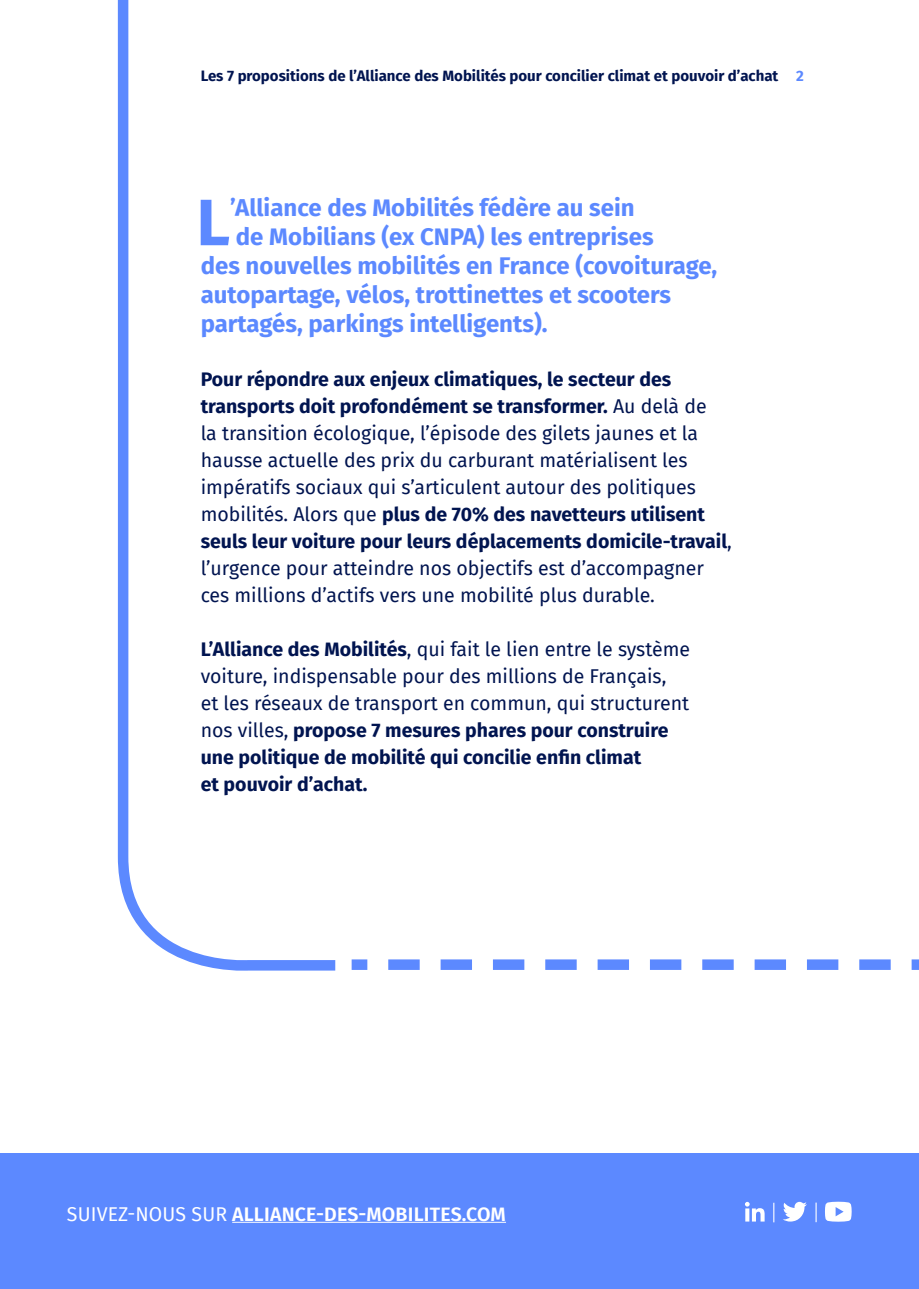
<style>
.page{position:relative;width:919px;height:1289px;background:#fff}
.page>*{position:absolute;margin:0;border:0;box-sizing:border-box;transform-origin:0 0}
.t1{font:700 65.55px "Fira Sans";color:#5c89ff}
.t2{font:700 24px/28.8px "Fira Sans";color:#5c89ff}
.t3{font:19.5px/27px "Fira Sans";color:#001450}
.t4{font:700 19.5px "Fira Sans";color:#001450}
.t5{font:600 19.5px "Fira Sans";letter-spacing:.01em;color:#fff}
.t6{font:700 15px "Fira Sans";color:#001450}
.s1{color:#5c89ff}
.s2{font-weight:700}
.s3{font-weight:400}
</style>
<div class="page">
<svg style="left:117px;top:0;width:219px;height:971px"></svg>
<svg style="left:351px;top:959px;width:567px;height:11px"></svg>
<div style="left:0;top:1153px;width:918px;height:135px;background:#5c89ff"></div>
<hr style="left:232px;top:1221px;width:274px;height:1px;background:#fff">
<svg style="left:745px;top:1201px;width:19px;height:20px"></svg>
<svg style="left:783px;top:1201px;width:23px;height:20px"></svg>
<svg style="left:825px;top:1201px;width:26px;height:20px"></svg>
<svg style="left:815px;top:1202px;width:1px;height:20px"></svg>
<svg style="left:773px;top:1202px;width:1px;height:20px"></svg>
<p class="t6" style="left:201px;top:63px;width:604px">Les 7 propositions de l’Alliance des Mobilités pour concilier climat et pouvoir d’achat <span class="s1">2</span></p>
<p class="t1" style="left:196px;top:167px;width:35px">L</p>
<p class="t2" style="left:230px;top:192px;width:406px">’Alliance des Mobilités fédère au sein</p>
<p class="t2" style="left:236px;top:221px;width:419px">de Mobilians (ex CNPA) les entreprises</p>
<p class="t2" style="left:201px;top:249px;width:518px">des nouvelles mobilités en France (covoiturage, autopartage, vélos, trottinettes et scooters partagés, parkings intelligents).</p>
<p class="t3" style="left:201px;top:365px;width:532px"><span class="s2">Pour répondre aux enjeux climatiques, le secteur des transports doit profondément se transformer.</span> Au delà de<br>la transition écologique, l’épisode des gilets jaunes et la hausse actuelle des prix du carburant matérialisent les impératifs sociaux qui s’articulent autour des politiques mobilités. Alors que <span class="s2">plus de 70% des navetteurs utilisent seuls leur voiture pour leurs déplacements domicile-travail</span>, l’urgence pour atteindre nos objectifs est d’accompagner ces millions d’actifs vers une mobilité plus durable.</p>
<p class="t3" style="left:201px;top:635px;width:491px"><span class="s2">L’Alliance des Mobilités</span>, qui fait le lien entre le système voiture, indispensable pour des millions de Français,</p>
<p class="t3" style="left:201px;top:689px;width:490px">et les réseaux de transport en commun, qui structurent</p>
<p class="t4" style="left:201px;top:713px;width:469px"><span class="s3">nos villes,</span> propose 7 mesures phares pour construire</p>
<p class="t4" style="left:201px;top:740px;width:442px">une politique de mobilité qui concilie enfin climat</p>
<p class="t4" style="left:201px;top:767px;width:168px">et pouvoir d’achat.</p>
<p class="t5" style="left:67px;top:1197px;width:440px"><span class="s3">SUIVEZ-NOUS SUR</span> ALLIANCE-DES-MOBILITES.COM</p>
</div>
